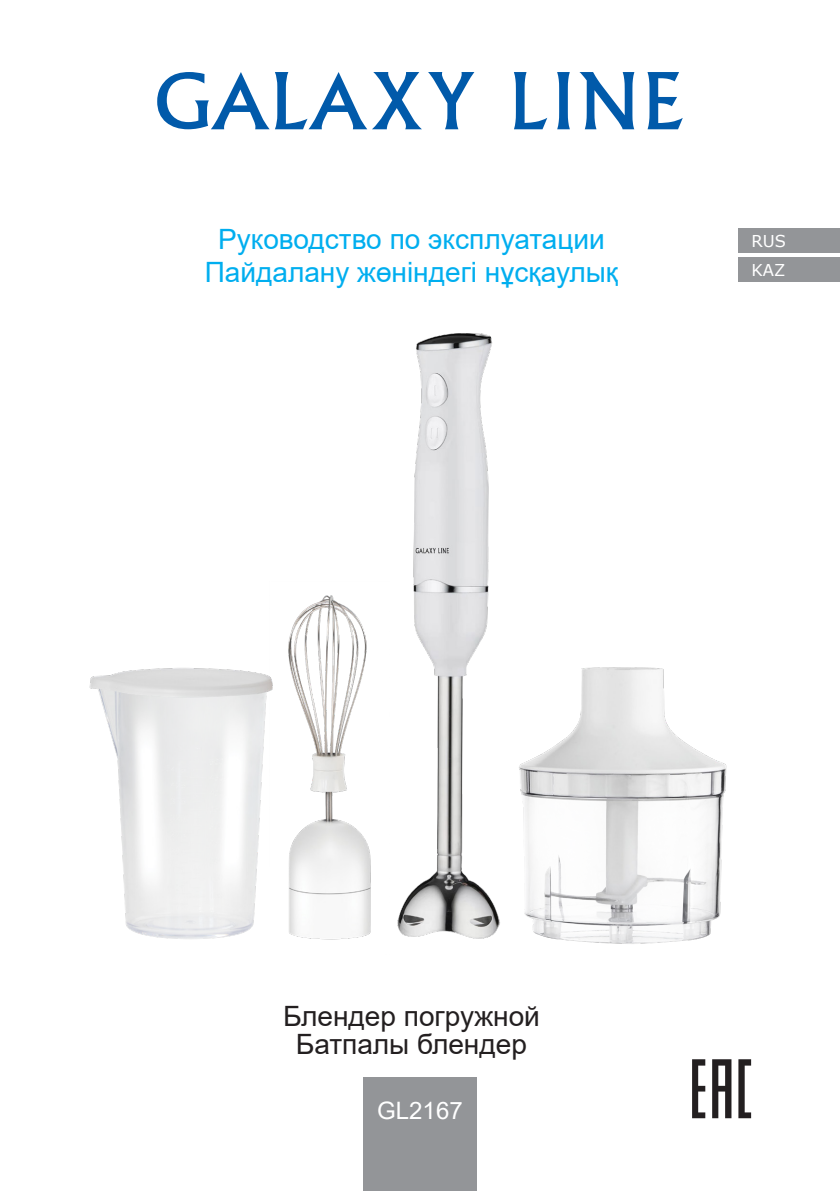
<style>
.page{position:relative;width:840px;height:1191px;background:#fff}
.page>*{position:absolute;margin:0;border:0;box-sizing:border-box;transform-origin:0 0}
.t1{font:28px "Arial";color:#00aeef}
.t2{font:28px "Arial";color:#231f20}
.t3{font:24px "Arial";color:#fff}
.t4{font:16.4px "Verdana";color:#fff}
</style>
<div class="page">
<div style="left:738px;top:228px;width:101px;height:25px;background:#939598"></div>
<div style="left:738px;top:258px;width:101px;height:24px;background:#939598"></div>
<svg style="left:157px;top:72px;width:525px;height:57px"></svg>
<svg style="left:692px;top:1059px;width:58px;height:59px"></svg>
<div style="left:363px;top:1077px;width:113px;height:113px;background:#939598"></div>
<img style="left:89px;top:333px;width:638px;height:611px">
<p class="t1" style="left:218px;top:219px;width:388px">Руководство по эксплуатации</p>
<p class="t1" style="left:205px;top:253px;width:415px">Пайдалану жөніндегі нұсқаулық</p>
<p class="t4" style="left:751px;top:229px;width:36px">RUS</p>
<p class="t4" style="left:751px;top:259px;width:35px">KAZ</p>
<p class="t2" style="left:283px;top:997px;width:258px">Блендер погружной</p>
<p class="t2" style="left:296px;top:1025px;width:232px">Батпалы блендер</p>
<p class="t3" style="left:377px;top:1094px;width:87px">GL2167</p>
</div>
